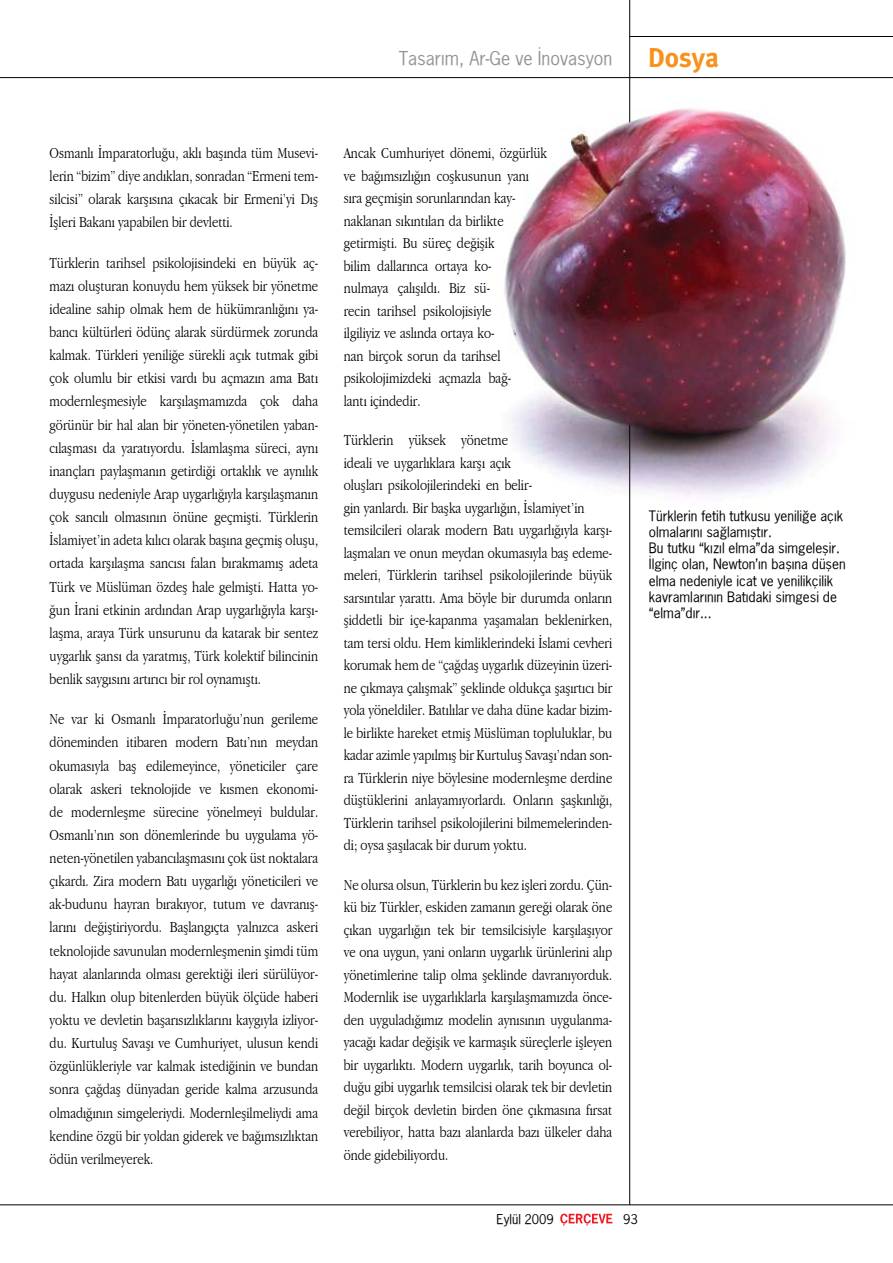
<style>
.page{position:relative;width:893px;height:1263px;background:#fff}
.page>*{position:absolute;margin:0;border:0;box-sizing:border-box;transform-origin:0 0}
.t1{font:700 27px "Sumerbank";color:#f7931d}
.t2{font:18px "News Gothic";color:#939598}
.t3{font:300 condensed 15.75px/22.5px "Garamond";color:#000;text-align:justify}
.t4{font:13.5px/16.2px "News Gothic";color:#000}
.t5{font:12.75px "News Gothic";color:#000}
</style>
<div class="page">
<hr style="left:0;top:1204px;width:893px;height:1px;background:#000">
<hr style="left:0;top:77px;width:893px;height:1px;background:#000">
<hr style="left:630px;top:36px;width:263px;height:1px;background:#000">
<svg style="left:560px;top:1213px;width:52px;height:13px"></svg>
<img style="left:429px;top:40px;width:447px;height:477px">
<hr style="left:629px;top:425px;width:1px;height:780px;background:#000">
<hr style="left:629px;top:0;width:1px;height:122px;background:#000">
<p class="t2" style="left:399px;top:47px;width:215px">Tasarım, Ar-Ge ve İnovasyon</p>
<h1 class="t1" style="left:648px;top:42px;width:73px">Dosya</h1>
<p class="t3" style="left:50px;top:141px;width:270px;line-height:23.1px">Osmanlı İmparatorluğu, aklı başında tüm Musevi&shy;lerin “bizim” diye andıkları, sonradan “Ermeni tem&shy;silcisi” olarak karşısına çıkacak bir Ermeni’yi Dış İşleri Bakanı yapabilen bir devletti.</p>
<p class="t3" style="left:50px;top:251px;width:270px;line-height:23.1px">Türklerin tarihsel psikolojisindeki en büyük aç&shy;mazı oluşturan konuydu hem yüksek bir yönetme idealine sahip olmak hem de hükümranlığını ya&shy;bancı kültürleri ödünç alarak sürdürmek zorunda kalmak. Türkleri yeniliğe sürekli açık tutmak gibi çok olumlu bir etkisi vardı bu açmazın ama Batı modernleşmesiyle karşılaşmamızda çok daha görünür bir hal alan bir yöneten-yönetilen yaban&shy;cılaşması da yaratıyordu. İslamlaşma süreci, aynı inançları paylaşmanın getirdiği ortaklık ve aynılık duygusu nedeniyle Arap uygarlığıyla karşılaşmanın çok sancılı olmasının önüne geçmişti. Türklerin İslamiyet’in adeta kılıcı olarak başına geçmiş oluşu, ortada karşılaşma sancısı falan bırakmamış adeta Türk ve Müslüman özdeş hale gelmişti. Hatta yo&shy;ğun İrani etkinin ardından Arap uygarlığıyla karşı&shy;laşma, araya Türk unsurunu da katarak bir sentez uygarlık şansı da yaratmış, Türk kolektif bilincinin benlik saygısını artırıcı bir rol oynamıştı.</p>
<p class="t3" style="left:50px;top:708px;width:270px;line-height:23.1px">Ne var ki Osmanlı İmparatorluğu’nun gerileme döneminden itibaren modern Batı’nın meydan okumasıyla baş edilemeyince, yöneticiler çare olarak askeri teknolojide ve kısmen ekonomi&shy;de modernleşme sürecine yönelmeyi buldular.<br>Osmanlı’nın son dönemlerinde bu uygulama yö&shy;neten-yönetilen yabancılaşmasını çok üst noktalara çıkardı. Zira modern Batı uygarlığı yöneticileri ve ak-budunu hayran bırakıyor, tutum ve davranış&shy;larını değiştiriyordu. Başlangıçta yalnızca askeri teknolojide savunulan modernleşmenin şimdi tüm hayat alanlarında olması gerektiği ileri sürülüyor&shy;du. Halkın olup bitenlerden büyük ölçüde haberi yoktu ve devletin başarısızlıklarını kaygıyla izliyor&shy;du. Kurtuluş Savaşı ve Cumhuriyet, ulusun kendi özgünlükleriyle var kalmak istediğinin ve bundan sonra çağdaş dünyadan geride kalma arzusunda olmadığının simgeleriydi. Modernleşilmeliydi ama kendine özgü bir yoldan giderek ve bağımsızlıktan ödün verilmeyerek.</p>
<p class="t3" style="left:344px;top:142px;width:205px;text-align:left">Ancak Cumhuriyet dönemi, özgürlük ve bağımsızlığın coşkusunun yanı sıra geçmişin sorunlarından kay&shy;naklanan sıkıntıları da birlikte getirmişti. Bu süreç değişik<br>bilim dallarınca ortaya ko-<br>nulmaya çalışıldı. Biz sü-<br>recin tarihsel psikolojisiyle<br>ilgiliyiz ve aslında ortaya ko-<br>nan birçok sorun da tarihsel psikolojimizdeki açmazla bağ-<br>lantı içindedir.</p>
<p class="t3" style="left:344px;top:429px;width:270px;text-align:left">Türklerin yüksek yönetme<br>ideali ve uygarlıklara karşı açık<br>oluşları psikolojilerindeki en belir-<br>gin yanlardı. Bir başka uygarlığın, İslamiyet’in temsilcileri olarak modern Batı uygarlığıyla karşı&shy;laşmaları ve onun meydan okumasıyla baş edeme&shy;meleri, Türklerin tarihsel psikolojilerinde büyük sarsıntılar yarattı. Ama böyle bir durumda onların şiddetli bir içe-kapanma yaşamaları beklenirken, tam tersi oldu. Hem kimliklerindeki İslami cevheri korumak hem de “çağdaş uygarlık düzeyinin üzeri&shy;ne çıkmaya çalışmak” şeklinde oldukça şaşırtıcı bir yola yöneldiler. Batılılar ve daha düne kadar bizim&shy;le birlikte hareket etmiş Müslüman topluluklar, bu kadar azimle yapılmış bir Kurtuluş Savaşı’ndan son&shy;ra Türklerin niye böylesine modernleşme derdine düştüklerini anlayamıyorlardı. Onların şaşkınlığı, Türklerin tarihsel psikolojilerini bilmemelerinden&shy;di; oysa şaşılacak bir durum yoktu.</p>
<p class="t3" style="left:344px;top:873px;width:270px">Ne olursa olsun, Türklerin bu kez işleri zordu. Çün&shy;kü biz Türkler, eskiden zamanın gereği olarak öne çıkan uygarlığın tek bir temsilcisiyle karşılaşıyor ve ona uygun, yani onların uygarlık ürünlerini alıp yönetimlerine talip olma şeklinde davranıyorduk.<br>Modernlik ise uygarlıklarla karşılaşmamızda önce&shy;den uyguladığımız modelin aynısının uygulanma&shy;yacağı kadar değişik ve karmaşık süreçlerle işleyen bir uygarlıktı. Modern uygarlık, tarih boyunca ol&shy;duğu gibi uygarlık temsilcisi olarak tek bir devletin değil birçok devletin birden öne çıkmasına fırsat verebiliyor, hatta bazı alanlarda bazı ülkeler daha önde gidebiliyordu.</p>
<p class="t4" style="left:649px;top:507px;width:198px">Türklerin fetih tutkusu yeniliğe açık olmalarını sağlamıştır.<br>Bu tutku “kızıl elma”da simgeleşir.<br>İlginç olan, Newton’ın başına düşen elma nedeniyle icat ve yenilikçilik kavramlarının Batıdaki simgesi de “elma”dır...</p>
<p class="t5" style="left:497px;top:1211px;width:59px">Eylül 2009</p>
<p class="t5" style="left:623px;top:1211px;width:16px">93</p>
</div>
